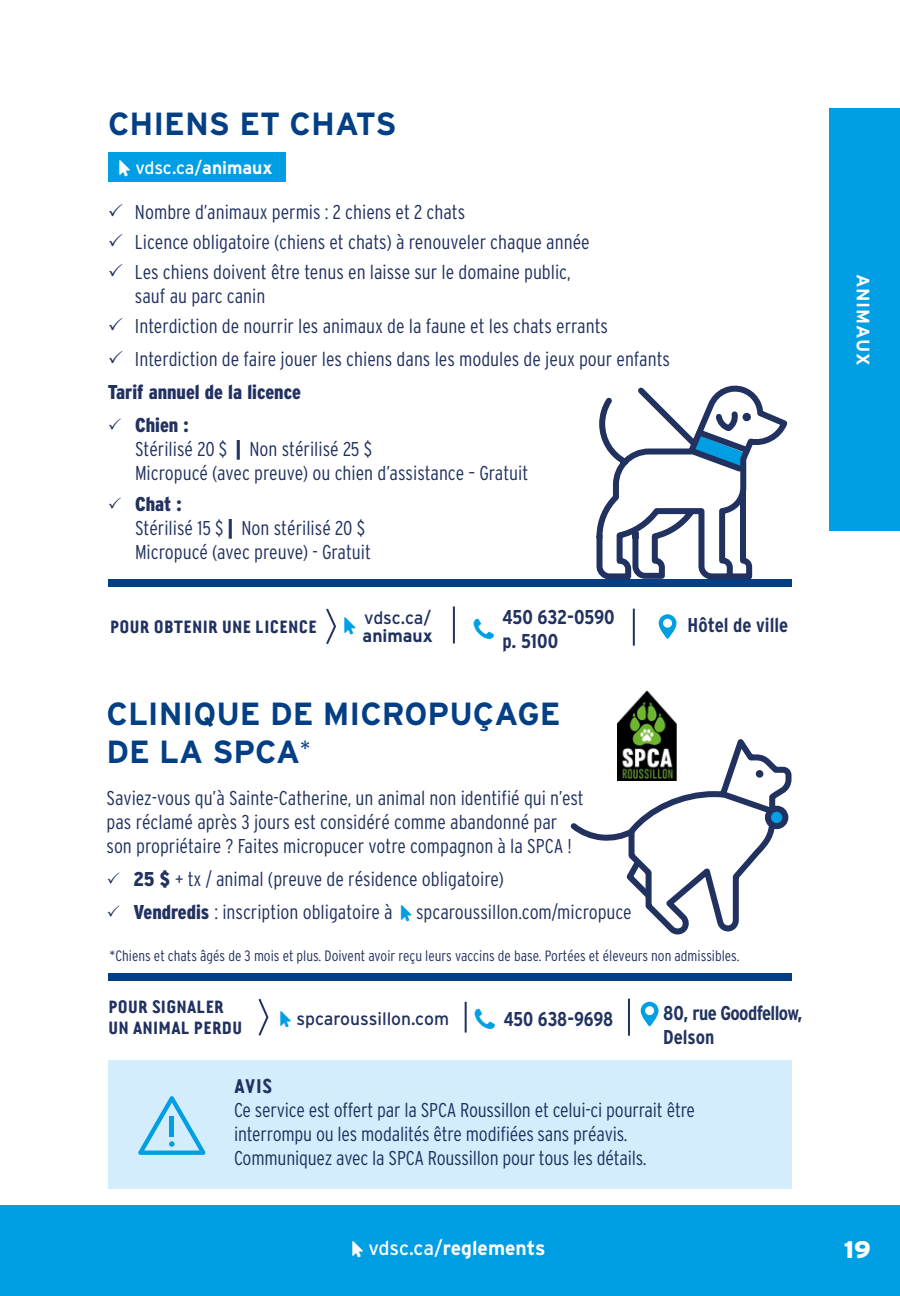
<style>
.page{position:relative;width:900px;height:1296px;background:#fff}
.page>*{position:absolute;margin:0;border:0;box-sizing:border-box;transform-origin:0 0}
.t1{font:700 32px/38.4px "Interstate";color:#033f85}
.t2{font:900 24px "Interstate";color:#fff}
.t3{font:300 condensed 20px/24px "Interstate";color:#213160}
.t4{font:700 condensed 20px/24px "Interstate";letter-spacing:-.005em;color:#213160}
.t5{font:700 condensed 20px/24px "Interstate";letter-spacing:-.03em;color:#213160}
.t6{font:700 20px "Interstate";color:#fff}
.t7{font:700 20px "Van Condensed OSF";color:#213160}
.t8{font:700 18px/21.6px "Van Condensed OSF";letter-spacing:-.02em;color:#213160}
.t9{font:18px "Interstate";color:#213160}
.t10{font:18px "Interstate";letter-spacing:-.015em;color:#fff}
.t11{font:700 18px "Interstate";color:#213160}
.t12{font:700 18px "Interstate";letter-spacing:.05em;color:#fff}
.t13{font:300 condensed 15px "Interstate";color:#213160}
.s1{font-weight:700}
.s2{font-weight:900}
.s3{font-weight:300;font-stretch:extra-condensed}
.s4{font-weight:400}
</style>
<div class="page">
<div style="left:0;top:1206px;width:900px;height:90px;background:#009fe3"></div>
<div style="left:108px;top:152px;width:177px;height:30px;background:#009fe3"></div>
<div style="left:108px;top:579px;width:684px;height:8px;background:#033f85"></div>
<img style="left:617px;top:691px;width:60px;height:43px">
<div style="left:108px;top:974px;width:684px;height:7px;background:#033f85"></div>
<hr style="left:465px;top:1002px;width:2px;height:31px;background:#213160">
<hr style="left:628px;top:999px;width:2px;height:37px;background:#213160">
<svg style="left:258px;top:998px;width:11px;height:38px"></svg>
<svg style="left:641px;top:1002px;width:18px;height:24px"></svg>
<div style="left:108px;top:1060px;width:684px;height:128px;background:#d4edfc"></div>
<svg style="left:138px;top:1096px;width:68px;height:59px"></svg>
<hr style="left:170px;top:1117px;width:4px;height:20px;background:#009fe3">
<hr style="left:453px;top:606px;width:2px;height:37px;background:#213160">
<hr style="left:633px;top:609px;width:2px;height:37px;background:#213160">
<svg style="left:659px;top:614px;width:18px;height:25px"></svg>
<svg style="left:326px;top:608px;width:10px;height:37px"></svg>
<svg style="left:596px;top:385px;width:192px;height:195px"></svg>
<svg style="left:570px;top:734px;width:222px;height:201px"></svg>
<div style="left:768px;top:809px;width:17px;height:17px;background:#009fe3;border-radius:50%"></div>
<div style="left:765px;top:806px;width:23px;height:23px;border:6px solid #213160;border-radius:50%"></div>
<div style="left:829px;top:108px;width:71px;height:423px;background:#009fe3"></div>
<h1 class="t1" style="left:108px;top:105px;width:290px">CHIENS ET CHATS</h1>
<p class="t10" style="left:135px;top:158px;width:139px">vdsc.ca/<span class="s1">animaux</span></p>
<p class="t3" style="left:108px;top:200px;width:359px">✓ Nombre d’animaux permis : 2 chiens et 2 chats</p>
<p class="t3" style="left:108px;top:230px;width:483px">✓ Licence obligatoire (chiens et chats) à renouveler chaque année</p>
<p class="t3" style="left:135px;top:260px;width:437px;text-indent:-27px">✓ Les chiens doivent être tenus en laisse sur le domaine public, sauf au parc canin</p>
<p class="t3" style="left:108px;top:314px;width:502px">✓ Interdiction de nourrir les animaux de la faune et les chats errants</p>
<p class="t3" style="left:108px;top:343px;width:564px;line-height:33px">✓ Interdiction de faire jouer les chiens dans les modules de jeux pour enfants<br><span class="s2">Tarif annuel de la licence</span></p>
<p class="t3" style="left:135px;top:413px;width:395px;text-indent:-27px">✓ <span class="s2">Chien :<br></span>Stérilisé 20 $ <span class="s2">|</span> Non stérilisé 25 $<br>Micropucé (avec preuve) ou chien d’assistance – Gratuit</p>
<p class="t3" style="left:135px;top:491px;width:238px;text-indent:-27px">✓ <span class="s2">Chat :<br></span>Stérilisé 15 $ <span class="s2">|</span> Non stérilisé 20 $<br>Micropucé (avec preuve) - Gratuit</p>
<p class="t8" style="left:110px;top:616px;width:209px">POUR OBTENIR UNE LICENCE</p>
<p class="t9" style="left:364px;top:607px;width:68px">vdsc.ca/</p>
<p class="t11" style="left:363px;top:625px;width:72px">animaux</p>
<p class="t4" style="left:502px;top:605px;width:114px">450 632-0590 p. 5100</p>
<p class="t4" style="left:688px;top:613px;width:102px">Hôtel de ville</p>
<h1 class="t1" style="left:107px;top:694px;width:456px">CLINIQUE DE MICROPUÇAGE<br>DE LA SPCA<span class="s3">*</span></h1>
<p class="t3" style="left:107px;top:786px;width:479px">Saviez-vous qu’à Sainte-Catherine, un animal non identifié qui n’est pas réclamé après 3 jours est considéré comme abandonné par son propriétaire ? Faites micropucer votre compagnon à la SPCA !</p>
<p class="t3" style="left:107px;top:867px;width:399px">✓ <span class="s2">25 $</span> + tx / animal (preuve de résidence obligatoire)</p>
<p class="t3" style="left:107px;top:900px;width:527px">✓ <span class="s2">Vendredis</span> : inscription obligatoire à spcaroussillon.com/micropuce</p>
<p class="t13" style="left:110px;top:947px;width:631px">*Chiens et chats âgés de 3 mois et plus. Doivent avoir reçu leurs vaccins de base. Portées et éleveurs non admissibles.</p>
<p class="t8" style="left:108px;top:996px;width:136px">POUR SIGNALER<br>UN ANIMAL PERDU</p>
<p class="t4" style="left:504px;top:1007px;width:111px">450 638-9698</p>
<p class="t5" style="left:663px;top:1001px;width:141px">80, rue Goodfellow,<br>Delson</p>
<p class="t9" style="left:296px;top:1009px;width:154px">spcaroussillon.com</p>
<p class="t7" style="left:234px;top:1074px;width:40px">AVIS</p>
<p class="t3" style="left:234px;top:1098px;width:463px">Ce service est offert par la SPCA Roussillon et celui-ci pourrait être interrompu ou les modalités être modifiées sans préavis.<br>Communiquez avec la SPCA Roussillon pour tous les détails.</p>
<p class="t6" style="left:368px;top:1237px;width:179px"><span class="s4">vdsc.ca/</span>reglements</p>
<p class="t12" style="left:873px;top:274px;width:93px;rotate:90deg">ANIMAUX</p>
<p class="t2" style="left:844px;top:1236px;width:28px">19</p>
</div>
